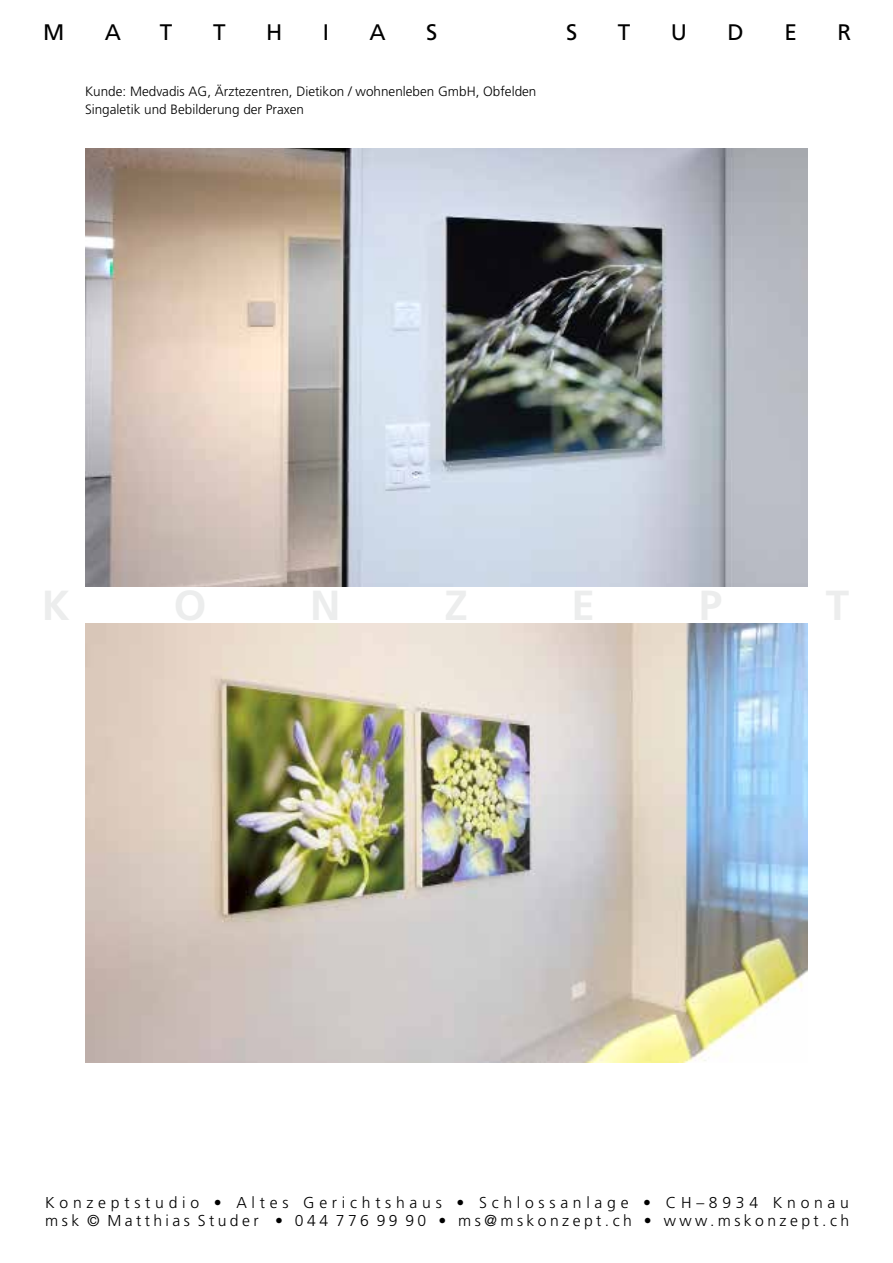
<style>
.page{position:relative;width:893px;height:1263px;background:#fff}
.page>*{position:absolute;margin:0;border:0;box-sizing:border-box;transform-origin:0 0}
.t1{font:22.5px "Frutiger";color:#000}
.t2{font:300 15.75px/18px "Frutiger";letter-spacing:.3em;color:#000}
.t3{font:300 13.5px/18px "Frutiger";color:#000}
</style>
<div class="page">
<img style="left:85px;top:148px;width:723px;height:439px">
<img style="left:85px;top:624px;width:723px;height:438px">
<h1 class="t1" style="left:43px;top:19px;width:23px">M</h1>
<h1 class="t1" style="left:105px;top:19px;width:18px">A</h1>
<h1 class="t1" style="left:160px;top:19px;width:14px">T</h1>
<h1 class="t1" style="left:213px;top:19px;width:14px">T</h1>
<h1 class="t1" style="left:266px;top:19px;width:18px">H</h1>
<h1 class="t1" style="left:323px;top:19px;width:8px">I</h1>
<h1 class="t1" style="left:369px;top:19px;width:18px">A</h1>
<h1 class="t1" style="left:426px;top:19px;width:13px">S</h1>
<h1 class="t1" style="left:566px;top:19px;width:13px">S</h1>
<h1 class="t1" style="left:618px;top:19px;width:14px">T</h1>
<h1 class="t1" style="left:671px;top:19px;width:18px">U</h1>
<h1 class="t1" style="left:728px;top:19px;width:18px">D</h1>
<h1 class="t1" style="left:784px;top:19px;width:14px">E</h1>
<h1 class="t1" style="left:837px;top:19px;width:15px">R</h1>
<p class="t3" style="left:85px;top:82px;width:453px">Kunde: Medvadis AG, Ärztezentren, Dietikon / wohnenleben GmbH, Obfelden<br>Singaletik und Bebilderung der Praxen</p>
<p class="t2" style="left:45px;top:1194px;width:805px">Konzeptstudio • Altes Gerichtshaus • Schlossanlage • CH–8934 Knonau msk © Matthias Studer • 044 776 99 90 • ms@mskonzept.ch • www.mskonzept.ch</p>
</div>
